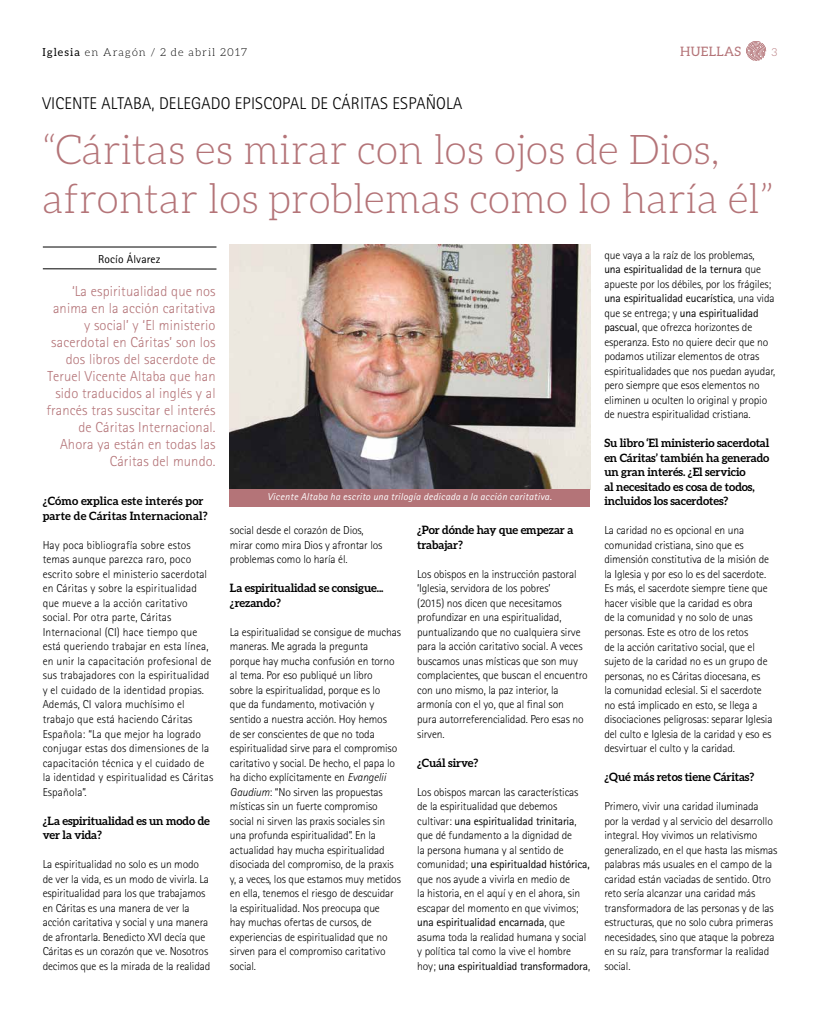
<style>
.page{position:relative;width:820px;height:1021px;background:#fff}
.page>*{position:absolute;margin:0;border:0;box-sizing:border-box;transform-origin:0 0}
.t1{font:300 41px/49.2px "Aleo";color:#b47478}
.t2{font:300 17px "Rotis Sans Serif";letter-spacing:.01em;color:#000}
.t3{font:300 14.5px/17px "Rotis Sans Serif";letter-spacing:.01em;color:#b47478;text-align:right}
.t4{font:13px "Aleo";letter-spacing:.025em;color:#b47478}
.t5{font:300 11.5px/14.5px "Rotis Sans Serif";letter-spacing:-.01em;color:#000}
.t6{font:300 11.5px/14.5px "Rotis Sans Serif";letter-spacing:.01em;color:#000}
.t7{font:700 11.5px/14.5px "Aleo";letter-spacing:-.01em;color:#000}
.t8{font:700 11.5px/14.5px "Aleo";letter-spacing:.01em;color:#000}
.t9{font:11.5px "Rotis Sans Serif";letter-spacing:.01em;color:#000}
.t10{font:300 11px "Aleo";letter-spacing:.1em;color:#000}
.t11{font:300 11px "Aleo";color:#b47478}
.t12{font:italic 10px "Rotis Sans Serif";letter-spacing:.025em;color:#fff}
.s1{font-weight:400}
.s2{font-style:italic}
</style>
<div class="page">
<svg style="left:746px;top:41px;width:19px;height:20px"></svg>
<img style="left:230px;top:244px;width:360px;height:245px">
<div style="left:230px;top:489px;width:360px;height:17px;background:#b47478"></div>
<hr style="left:43px;top:247px;width:173px;height:1px;background:#000">
<hr style="left:43px;top:268px;width:173px;height:1px;background:#000">
<p class="t10" style="left:43px;top:46px;width:206px"><span class="s1">Iglesia</span> en Aragón / 2 de abril 2017</p>
<p class="t4" style="left:680px;top:44px;width:63px">HUELLAS</p>
<p class="t11" style="left:771px;top:46px;width:7px">3</p>
<h2 class="t2" style="left:43px;top:93px;width:421px">VICENTE ALTABA, DELEGADO EPISCOPAL DE CÁRITAS ESPAÑOLA</h2>
<h1 class="t1" style="left:43px;top:125px;width:732px">“Cáritas es mirar con los ojos de Dios, afrontar los problemas como lo haría él”</h1>
<p class="t9" style="left:98px;top:252px;width:64px">Rocío Álvarez</p>
<p class="t3" style="left:46px;top:283px;width:171px">‘La espiritualidad que nos anima en la acción caritativa y social’ y ‘El ministerio sacerdotal en Cáritas’ son los dos libros del sacerdote de<br>Teruel Vicente Altaba que han sido traducidos al inglés y al francés tras suscitar el interés de Cáritas Internacional.<br>Ahora ya están en todas las<br>Cáritas del mundo.</p>
<p class="t8" style="left:43px;top:493px;width:166px">¿Cómo explica este interés por parte de Cáritas Internacional?</p>
<p class="t6" style="left:43px;top:537px;width:172px">Hay poca bibliografía sobre estos temas aunque parezca raro, poco escrito sobre el ministerio sacerdotal en Cáritas y sobre la espiritualidad que mueve a la acción caritativo social. Por otra parte, Cáritas Internacional (CI) hace tiempo que está queriendo trabajar en esta línea, en unir la capacitación profesional de sus trabajadores con la espiritualidad y el cuidado de la identidad propias.<br>Además, CI valora muchísimo el trabajo que está haciendo Cáritas Española: “La que mejor ha logrado conjugar estas dos dimensiones de la capacitación técnica y el cuidado de la identidad y espiritualidad es Cáritas Española”.</p>
<p class="t7" style="left:43px;top:813px;width:169px">¿La espiritualidad es un modo de ver la vida?</p>
<p class="t5" style="left:43px;top:857px;width:169px">La espiritualidad no solo es un modo de ver la vida, es un modo de vivirla. La espiritualidad para los que trabajamos en Cáritas es una manera de ver la acción caritativa y social y una manera de afrontarla. Benedicto XVI decía que Cáritas es un corazón que ve. Nosotros decimos que es la mirada de la realidad</p>
<p class="t12" style="left:267px;top:491px;width:285px">Vicente Altaba ha escrito una trilogía dedicada a la acción caritativa.</p>
<p class="t5" style="left:230px;top:523px;width:154px">social desde el corazón de Dios, mirar como mira Dios y afrontar los problemas como lo haría él.</p>
<p class="t7" style="left:230px;top:581px;width:155px">La espiritualidad se consigue... ¿rezando?</p>
<p class="t5" style="left:230px;top:624px;width:172px">La espiritualidad se consigue de muchas maneras. Me agrada la pregunta porque hay mucha confusión en torno al tema. Por eso publiqué un libro<br>sobre la espiritualidad, porque es lo<br>que da fundamento, motivación y sentido a nuestra acción. Hoy hemos<br>de ser conscientes de que no toda espiritualidad sirve para el compromiso caritativo y social. De hecho, el papa lo ha dicho explícitamente en <span class="s2">Evangelii Gaudium</span>: “No sirven las propuestas místicas sin un fuerte compromiso social ni sirven las praxis sociales sin una profunda espiritualidad”. En la actualidad hay mucha espiritualidad disociada del compromiso, de la praxis y, a veces, los que estamos muy metidos en ella, tenemos el riesgo de descuidar la espiritualidad. Nos preocupa que<br>hay muchas ofertas de cursos, de experiencias de espiritualidad que no sirven para el compromiso caritativo social.</p>
<p class="t7" style="left:417px;top:522px;width:157px">¿Por dónde hay que empezar a trabajar?</p>
<p class="t5" style="left:417px;top:566px;width:172px">Los obispos en la instrucción pastoral ‘Iglesia, servidora de los pobres’<br>(2015) nos dicen que necesitamos profundizar en una espiritualidad, puntualizando que no cualquiera sirve para la acción caritativo social. A veces buscamos unas místicas que son muy complacientes, que buscan el encuentro con uno mismo, la paz interior, la armonía con el yo, que al final son<br>pura autorreferencialidad. Pero esas no sirven.</p>
<p class="t7" style="left:417px;top:755px;width:63px">¿Cuál sirve?</p>
<p class="t5" style="left:417px;top:784px;width:174px">Los obispos marcan las características de la espiritualidad que debemos cultivar: <span class="s1">una espiritualidad trinitaria</span>, que dé fundamento a la dignidad de<br>la persona humana y al sentido de comunidad; <span class="s1">una espiritualdad histórica, </span>que nos ayude a vivirla en medio de<br>la historia, en el aquí y en el ahora, sin escapar del momento en que vivimos; <span class="s1">una espiritualidad encarnada</span>, que asuma toda la realidad humana y social y política tal como la vive el hombre hoy; <span class="s1">una espiritualdiad transformadora</span>,</p>
<p class="t5" style="left:604px;top:248px;width:172px">que vaya a la raíz de los problemas,<br><span class="s1">una espiritualidad de la ternura</span> que apueste por los débiles, por los frágiles; <span class="s1">una espiritualidad eucarística</span>, una vida que se entrega; y <span class="s1">una espiritualidad pascual</span>, que ofrezca horizontes de esperanza. Esto no quiere decir que no podamos utilizar elementos de otras espiritualidades que nos puedan ayudar, pero siempre que esos elementos no eliminen u oculten lo original y propio de nuestra espiritualidad cristiana.</p>
<p class="t7" style="left:604px;top:436px;width:166px">Su libro ‘El ministerio sacerdotal en Cáritas’ también ha generado un gran interés. ¿El servicio<br>al necesitado es cosa de todos, incluidos los sacerdotes?</p>
<p class="t5" style="left:604px;top:523px;width:170px">La caridad no es opcional en una comunidad cristiana, sino que es dimensión constitutiva de la misión de la Iglesia y por eso lo es del sacerdote.<br>Es más, el sacerdote siempre tiene que hacer visible que la caridad es obra<br>de la comunidad y no solo de unas personas. Este es otro de los retos<br>de la acción caritativo social, que el sujeto de la caridad no es un grupo de personas, no es Cáritas diocesana, es<br>la comunidad eclesial. Si el sacerdote no está implicado en esto, se llega a disociaciones peligrosas: separar Iglesia del culto e Iglesia de la caridad y eso es desvirtuar el culto y la caridad.</p>
<p class="t7" style="left:604px;top:769px;width:151px">¿Qué más retos tiene Cáritas?</p>
<p class="t5" style="left:604px;top:799px;width:174px">Primero, vivir una caridad iluminada<br>por la verdad y al servicio del desarrollo integral. Hoy vivimos un relativismo generalizado, en el que hasta las mismas palabras más usuales en el campo de la caridad están vaciadas de sentido. Otro reto sería alcanzar una caridad más transformadora de las personas y de las estructuras, que no solo cubra primeras necesidades, sino que ataque la pobreza en su raíz, para transformar la realidad social.</p>
</div>
